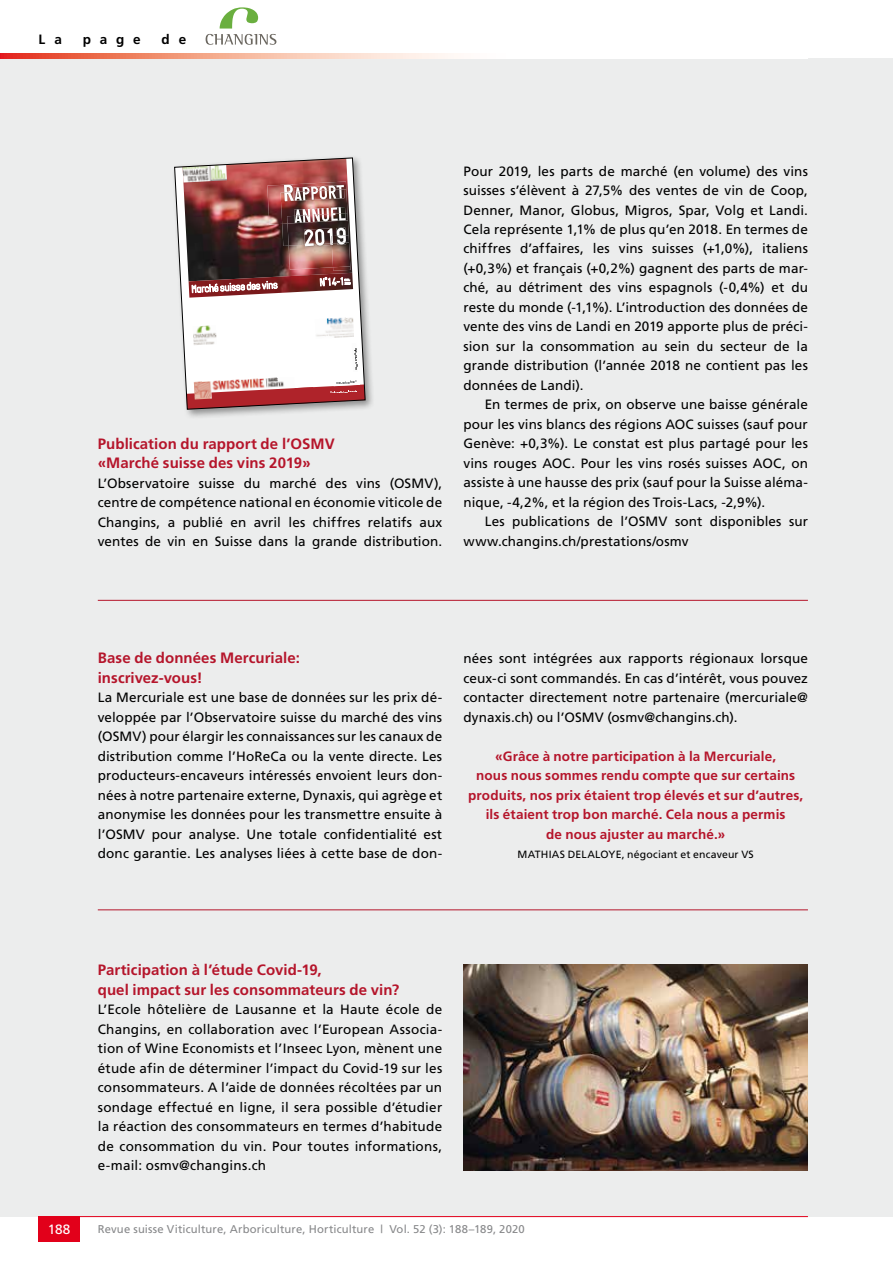
<style>
.page{position:relative;width:893px;height:1263px;background:#fff}
.page>*{position:absolute;margin:0;border:0;box-sizing:border-box;transform-origin:0 0}
.t1{font:700 15px/19.5px "Frutiger";letter-spacing:.005em;color:#b5152b}
.t2{font:13.5px/19.5px "Frutiger";letter-spacing:.01em;color:#000;text-align:justify}
.t3{font:700 13.5px/19.5px "Frutiger";letter-spacing:.01em;color:#b5152b;text-align:center}
.t4{font:700 13.5px "Frutiger";color:#000}
.t5{font:13.5px "Frutiger";color:#fff}
.t6{font:11.25px "Frutiger";letter-spacing:.015em;color:#87888a}
.t7{font:10.5px "Frutiger";letter-spacing:.02em;color:#000}
</style>
<div class="page">
<div style="left:0;top:58px;width:893px;height:1158px;background:#eceded"></div>
<hr style="left:38px;top:1216px;width:770px;height:1px;background:#e2001a">
<div style="left:38px;top:1216px;width:42px;height:26px;background:#e2001a"></div>
<svg style="left:0;top:54px;width:451px;height:4px;background:#f3a48f"></svg>
<svg style="left:206px;top:7px;width:70px;height:38px"></svg>
<div style="left:172px;top:155px;width:203px;height:264px;background:#000;opacity:.4"></div>
<img style="left:174px;top:158px;width:191px;height:251px">
<img style="left:463px;top:964px;width:345px;height:206px">
<hr style="left:98px;top:600px;width:710px;height:1px;background:#b5152b">
<hr style="left:98px;top:909px;width:710px;height:1px;background:#b5152b">
<p class="t4" style="left:39px;top:32px;width:25px">L a</p>
<p class="t4" style="left:83px;top:32px;width:60px">page</p>
<p class="t4" style="left:162px;top:32px;width:26px">d e</p>
<p class="t1" style="left:98px;top:433px;width:239px">Publication du rapport de l’OSMV «Marché suisse des vins 2019»</p>
<p class="t2" style="left:98px;top:473px;width:346px">L’Observatoire suisse du marché des vins (OSMV), centre de compétence national en économie viticole de Changins, a publié en avril les chiffres relatifs aux ventes de vin en Suisse dans la grande distribution.</p>
<p class="t2" style="left:463px;top:161px;width:346px">Pour 2019, les parts de marché (en volume) des vins suisses s’élèvent à 27,5% des ventes de vin de Coop, Denner, Manor, Globus, Migros, Spar, Volg et Landi.<br>Cela représente 1,1% de plus qu’en 2018. En termes de chiffres d’affaires, les vins suisses (+1,0%), italiens (+0,3%) et français (+0,2%) gagnent des parts de mar&shy;ché, au détriment des vins espagnols (-0,4%) et du reste du monde (-1,1%). L’introduction des données de vente des vins de Landi en 2019 apporte plus de préci&shy;sion sur la consommation au sein du secteur de la grande distribution (l’année 2018 ne contient pas les données de Landi).</p>
<p class="t2" style="left:463px;top:395px;width:346px;text-indent:21px">En termes de prix, on observe une baisse générale pour les vins blancs des régions AOC suisses (sauf pour Genève: +0,3%). Le constat est plus partagé pour les vins rouges AOC. Pour les vins rosés suisses AOC, on assiste à une hausse des prix (sauf pour la Suisse aléma&shy;nique, -4,2%, et la région des Trois-Lacs, -2,9%).</p>
<p class="t2" style="left:463px;top:512px;width:346px;text-indent:21px">Les publications de l’OSMV sont disponibles sur www.changins.ch/prestations/osmv</p>
<p class="t1" style="left:98px;top:648px;width:204px">Base de données Mercuriale: inscrivez-vous!</p>
<p class="t2" style="left:98px;top:687px;width:346px">La Mercuriale est une base de données sur les prix dé&shy;veloppée par l’Observatoire suisse du marché des vins (OSMV) pour élargir les connaissances sur les canaux de distribution comme l’HoReCa ou la vente directe. Les producteurs-encaveurs intéressés envoient leurs don&shy;nées à notre partenaire externe, Dynaxis, qui agrège et anonymise les données pour les transmettre ensuite à l’OSMV pour analyse. Une totale confidentialité est donc garantie. Les analyses liées à cette base de don-</p>
<p class="t2" style="left:463px;top:648px;width:346px">nées sont intégrées aux rapports régionaux lorsque ceux-ci sont commandés. En cas d’intérêt, vous pouvez contacter directement notre partenaire (mercuriale@ dynaxis.ch) ou l’OSMV (osmv@changins.ch).</p>
<p class="t3" style="left:468px;top:746px;width:337px">«Grâce à notre participation à la Mercuriale,<br>nous nous sommes rendu compte que sur certains produits, nos prix étaient trop élevés et sur d’autres, ils étaient trop bon marché. Cela nous a permis<br>de nous ajuster au marché.»</p>
<p class="t7" style="left:517px;top:848px;width:238px">MATHIAS DELALOYE, négociant et encaveur VS</p>
<p class="t1" style="left:98px;top:960px;width:303px">Participation à l’étude Covid-19,<br>quel impact sur les consommateurs de vin?</p>
<p class="t2" style="left:98px;top:999px;width:346px">L’Ecole hôtelière de Lausanne et la Haute école de Changins, en collaboration avec l’European Associa&shy;tion of Wine Economists et l’Inseec Lyon, mènent une étude afin de déterminer l’impact du Covid-19 sur les consommateurs. A l’aide de données récoltées par un sondage effectué en ligne, il sera possible d’étudier la réaction des consommateurs en termes d’habitude de consommation du vin. Pour toutes informations, e-mail: osmv@changins.ch</p>
<p class="t5" style="left:48px;top:1221px;width:24px">188</p>
<p class="t6" style="left:98px;top:1223px;width:428px">Revue suisse Viticulture, Arboriculture, Horticulture | Vol. 52 (3): 188–189, 2020</p>
</div>
